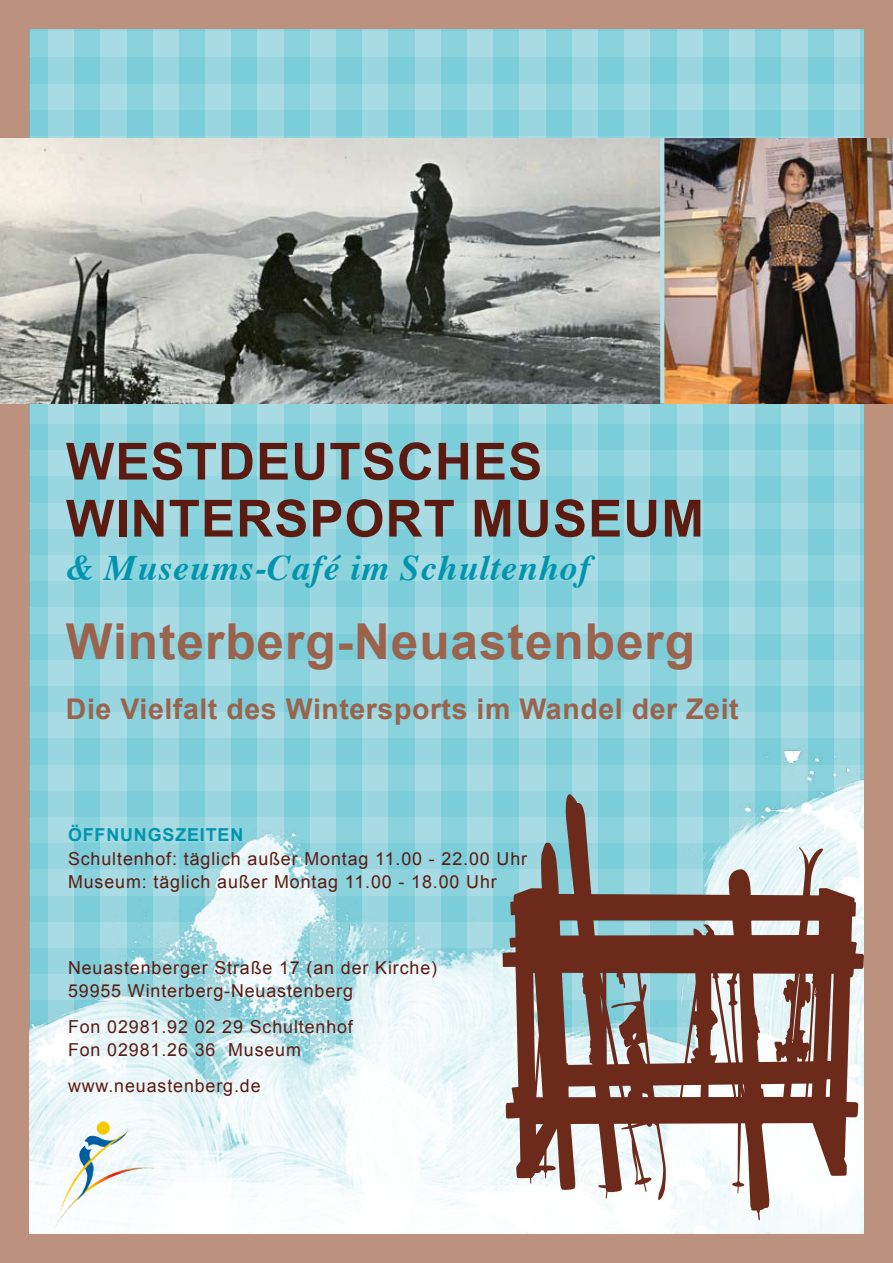
<style>
.page{position:relative;width:893px;height:1263px;background:#bc917e}
.page>*{position:absolute;margin:0;border:0;box-sizing:border-box;transform-origin:0 0}
.t1{font:700 51.3px/57px "Arial";letter-spacing:.02em;color:#5c1b11}
.t2{font:700 49.5px "Arial";letter-spacing:.02em;color:#9b624c}
.t3{font:italic 700 35.85px "Times";letter-spacing:.025em;color:#0095ae}
.t4{font:700 28.5px "Arial";letter-spacing:.02em;color:#9b624c}
.t5{font:17.85px/23.1px "Arial";letter-spacing:.05em;color:#5c1b11}
.t6{font:700 17.85px "Arial";letter-spacing:.05em;color:#0095ae}
</style>
<div class="page">
<svg style="left:859px;top:30px;width:4px;height:689px;background:#8ad1dc"></svg>
<div style="left:833px;top:30px;width:26px;height:1203px;background:linear-gradient(to right,#a1d9e2,#a1d9e2)"></div>
<div style="left:807px;top:30px;width:26px;height:1203px;background:linear-gradient(to right,#83d0db,#83d0db)"></div>
<div style="left:781px;top:30px;width:26px;height:1203px;background:linear-gradient(to right,#a1d9e2,#a1d9e2)"></div>
<div style="left:755px;top:30px;width:26px;height:1203px;background:linear-gradient(to right,#83d0db,#83d0db)"></div>
<div style="left:729px;top:30px;width:26px;height:1203px;background:linear-gradient(to right,#a1d9e2,#a1d9e2)"></div>
<svg style="left:702px;top:30px;width:27px;height:689px;background:#83cfda"></svg>
<div style="left:676px;top:30px;width:26px;height:1203px;background:linear-gradient(to right,#a1d9e2,#a1d9e2)"></div>
<div style="left:650px;top:30px;width:26px;height:1203px;background:linear-gradient(to right,#83d0db,#83d0db)"></div>
<div style="left:624px;top:30px;width:26px;height:1203px;background:linear-gradient(to right,#a1d9e2,#a1d9e2)"></div>
<div style="left:598px;top:30px;width:26px;height:1203px;background:linear-gradient(to right,#83d0db,#83d0db)"></div>
<svg style="left:571px;top:30px;width:27px;height:689px;background:#9fd8e1"></svg>
<div style="left:545px;top:30px;width:26px;height:1203px;background:linear-gradient(to right,#83d0db,#83d0db)"></div>
<div style="left:519px;top:30px;width:26px;height:1203px;background:linear-gradient(to right,#a1d9e2,#a1d9e2)"></div>
<div style="left:493px;top:30px;width:26px;height:1203px;background:linear-gradient(to right,#83d0db,#83d0db)"></div>
<div style="left:467px;top:30px;width:26px;height:1203px;background:linear-gradient(to right,#a1d9e2,#a1d9e2)"></div>
<svg style="left:440px;top:30px;width:27px;height:689px;background:#83cfda"></svg>
<div style="left:414px;top:30px;width:26px;height:1203px;background:linear-gradient(to right,#a1d9e2,#a1d9e2)"></div>
<div style="left:388px;top:30px;width:26px;height:1203px;background:linear-gradient(to right,#83d0db,#83d0db)"></div>
<div style="left:362px;top:30px;width:26px;height:1203px;background:linear-gradient(to right,#a1d9e2,#a1d9e2)"></div>
<div style="left:336px;top:30px;width:26px;height:1203px;background:linear-gradient(to right,#83d0db,#83d0db)"></div>
<svg style="left:309px;top:30px;width:27px;height:689px;background:#9fd8e1"></svg>
<div style="left:283px;top:30px;width:26px;height:1203px;background:linear-gradient(to right,#83d0db,#83d0db)"></div>
<div style="left:257px;top:30px;width:26px;height:1203px;background:linear-gradient(to right,#a1d9e2,#a1d9e2)"></div>
<div style="left:231px;top:30px;width:26px;height:1203px;background:linear-gradient(to right,#83d0db,#83d0db)"></div>
<div style="left:205px;top:30px;width:26px;height:1203px;background:linear-gradient(to right,#a1d9e2,#a1d9e2)"></div>
<svg style="left:178px;top:30px;width:27px;height:689px;background:#83cfda"></svg>
<div style="left:152px;top:30px;width:26px;height:1203px;background:linear-gradient(to right,#a1d9e2,#a1d9e2)"></div>
<div style="left:126px;top:30px;width:26px;height:1203px;background:linear-gradient(to right,#83d0db,#83d0db)"></div>
<div style="left:100px;top:30px;width:26px;height:1203px;background:linear-gradient(to right,#a1d9e2,#a1d9e2)"></div>
<div style="left:74px;top:30px;width:26px;height:1203px;background:linear-gradient(to right,#83d0db,#83d0db)"></div>
<div style="left:48px;top:30px;width:26px;height:1203px;background:linear-gradient(to right,#a1d9e2,#a1d9e2)"></div>
<svg style="left:30px;top:30px;width:18px;height:689px;background:#82cfda"></svg>
<img style="left:30px;top:719px;width:833px;height:514px">
<svg style="left:502px;top:793px;width:362px;height:427px;background:#a39591"></svg>
<img style="left:0;top:138px;width:893px;height:266px">
<svg style="left:48px;top:1081px;width:105px;height:114px;background:#eff8f9"></svg>
<img style="left:63px;top:1121px;width:63px;height:81px">
<hr style="left:660px;top:138px;width:4px;height:266px;background:#b8e0e6">
<h1 class="t1" style="left:66px;top:433px;width:640px">Westdeutsches<br>Wintersport museum</h1>
<h3 class="t3" style="left:66px;top:534px;width:526px">&amp; Museums-Café im Schultenhof</h3>
<h2 class="t2" style="left:66px;top:614px;width:631px">Winterberg-Neuastenberg</h2>
<h3 class="t4" style="left:66px;top:693px;width:674px">Die Vielfalt des Wintersports im Wandel der Zeit</h3>
<p class="t6" style="left:68px;top:825px;width:52px">ÖFFNUN</p>
<p class="t6" style="left:148px;top:825px;width:52px">GSZEITEN</p>
<p class="t5" style="left:68px;top:847px;width:461px">Schultenhof: täglich außer Montag 11.00 - 22.00 Uhr<br>Museum: täglich außer Montag 11.00 - 18.00 Uhr</p>
<p class="t5" style="left:68px;top:956px;width:371px">Neuastenberger Straße 17 (an der Kirche)<br>59955 Winterberg-Neuastenberg</p>
<p class="t5" style="left:68px;top:1015px;width:286px">Fon 02981.92 02 29 Schultenhof<br>Fon 02981.26 36 Museum</p>
<p class="t5" style="left:68px;top:1074px;width:194px">www.neuastenberg.de</p>
</div>
